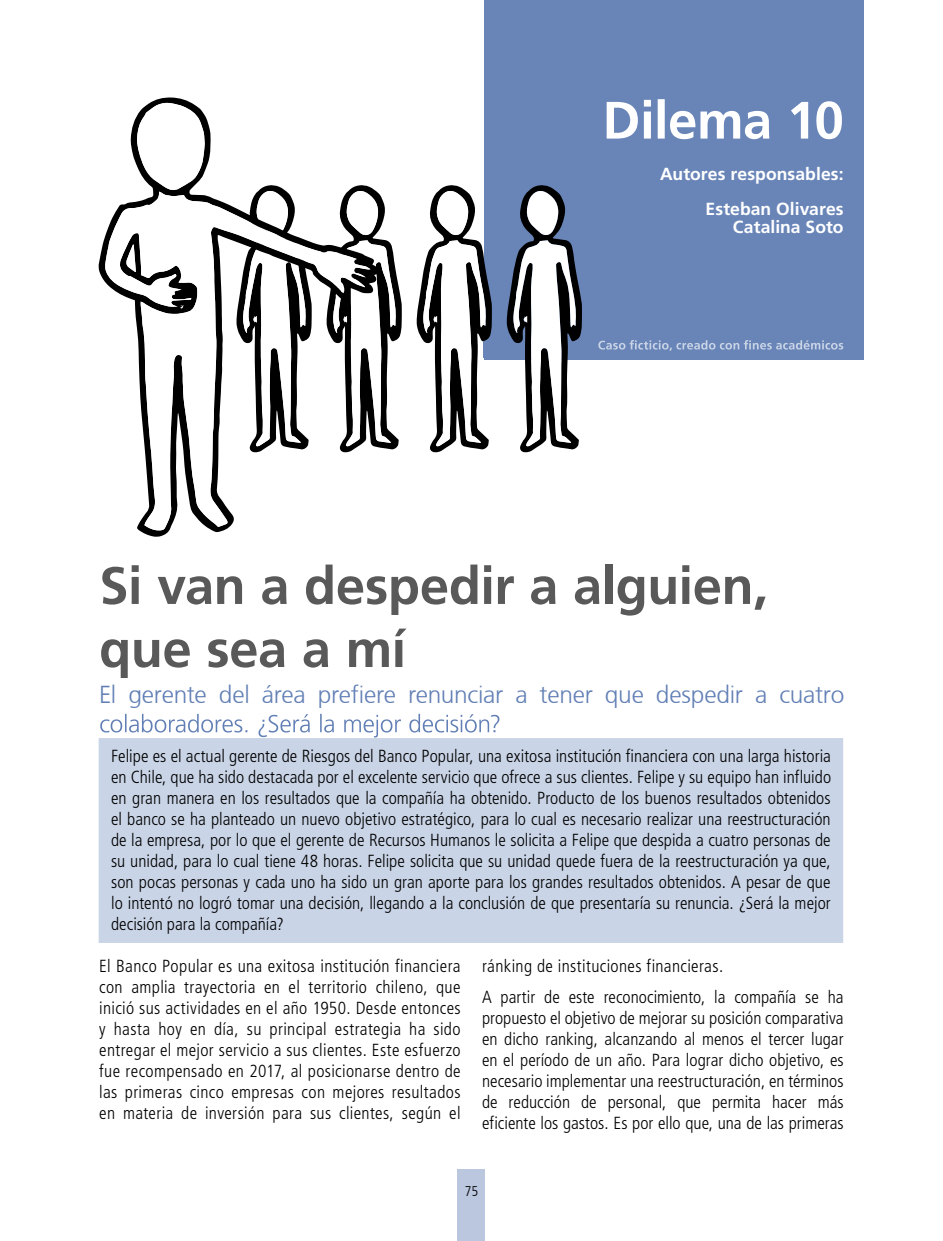
<style>
.page{position:relative;width:943px;height:1241px;background:#fff}
.page>*{position:absolute;margin:0;border:0;box-sizing:border-box;transform-origin:0 0}
.t1{font:700 52.5px/63px "Frutiger LT Com";letter-spacing:-.01em;color:#595959}
.t2{font:300 24.5px "Frutiger CE";letter-spacing:-.01em;color:#617fb5}
.t3{font:300 condensed 17.5px/21px "Frutiger";letter-spacing:.005em;color:#000;text-align:justify}
.t4{font:700 17.5px/35px "Frutiger LT Com";letter-spacing:.005em;color:#fff;text-align:right}
.t5{font:300 condensed 14px "Frutiger LT";color:#000}
</style>
<div class="page">
<div style="left:457px;top:1169px;width:28px;height:71px;background:#bac7df"></div>
<div style="left:484px;top:0;width:379px;height:360px;background:#6985b8"></div>
<svg style="left:100px;top:713px;width:399px;height:24px"></svg>
<svg style="left:606px;top:99px;width:236px;height:40px"></svg>
<svg style="left:598px;top:340px;width:245px;height:11px"></svg>
<svg style="left:380px;top:195px;width:22px;height:255px"></svg>
<svg style="left:416px;top:185px;width:76px;height:267px"></svg>
<svg style="left:506px;top:185px;width:76px;height:267px"></svg>
<svg style="left:98px;top:97px;width:282px;height:440px"></svg>
<svg style="left:105px;top:191px;width:265px;height:340px"></svg>
<svg style="left:137px;top:102px;width:68px;height:89px"></svg>
<svg style="left:126px;top:244px;width:10px;height:28px"></svg>
<svg style="left:180px;top:305px;width:4px;height:4px"></svg>
<div style="left:99px;top:738px;width:744px;height:204px;background:#c9d4e6"></div>
<p class="t4" style="left:660px;top:157px;width:185px">Autores responsables:<br>Esteban Olivares</p>
<p class="t4" style="left:733px;top:209px;width:112px">Catalina Soto</p>
<h1 class="t1" style="left:99px;top:554px;width:670px">Si van a despedir a alguien, que sea a mí</h1>
<h2 class="t2" style="left:99px;top:680px;width:746px">El gerente del área prefiere renunciar a tener que despedir a cuatro</h2>
<p class="t3" style="left:111px;top:745px;width:721px">Felipe es el actual gerente de Riesgos del Banco Popular, una exitosa institución financiera con una larga historia en Chile, que ha sido destacada por el excelente servicio que ofrece a sus clientes. Felipe y su equipo han influido en gran manera en los resultados que la compañía ha obtenido. Producto de los buenos resultados obtenidos el banco se ha planteado un nuevo objetivo estratégico, para lo cual es necesario realizar una reestructuración de la empresa, por lo que el gerente de Recursos Humanos le solicita a Felipe que despida a cuatro personas de su unidad, para lo cual tiene 48 horas. Felipe solicita que su unidad quede fuera de la reestructuración ya que, son pocas personas y cada uno ha sido un gran aporte para los grandes resultados obtenidos. A pesar de que lo intentó no logró tomar una decisión, llegando a la conclusión de que presentaría su renuncia. ¿Será la mejor decisión para la compañía?</p>
<p class="t3" style="left:99px;top:955px;width:363px">El Banco Popular es una exitosa institución financiera con amplia trayectoria en el territorio chileno, que inició sus actividades en el año 1950. Desde entonces y hasta hoy en día, su principal estrategia ha sido entregar el mejor servicio a sus clientes. Este esfuerzo fue recompensado en 2017, al posicionarse dentro de las primeras cinco empresas con mejores resultados en materia de inversión para sus clientes, según el</p>
<p class="t3" style="left:482px;top:949px;width:363px;line-height:31.5px">ránking de instituciones financieras.<br>A partir de este reconocimiento, la compañía se ha</p>
<p class="t3" style="left:482px;top:1007px;width:363px">propuesto el objetivo de mejorar su posición comparativa en dicho ranking, alcanzando al menos el tercer lugar en el período de un año. Para lograr dicho objetivo, es necesario implementar una reestructuración, en términos de reducción de personal, que permita hacer más eficiente los gastos. Es por ello que, una de las primeras</p>
<p class="t5" style="left:465px;top:1183px;width:15px">75</p>
</div>
